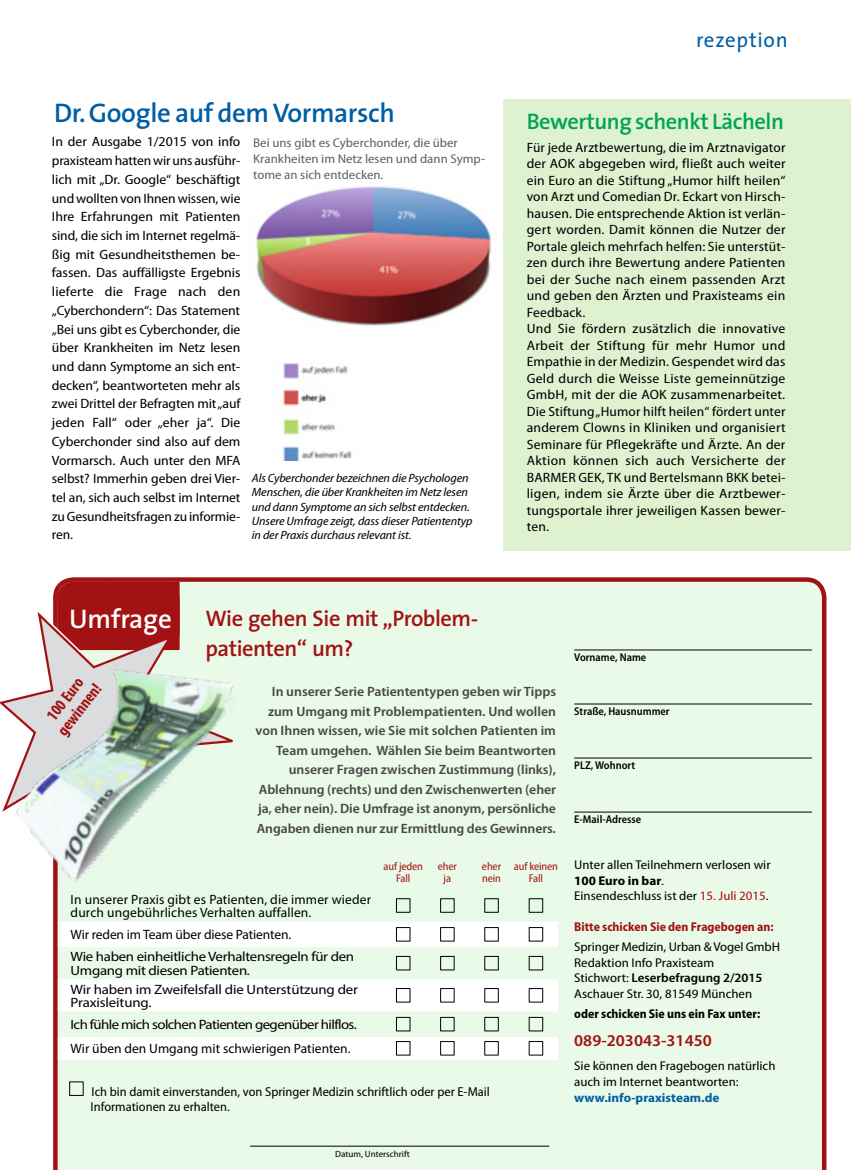
<style>
.page{position:relative;width:851px;height:1170px;background:#fff}
.page>*{position:absolute;margin:0;border:0;box-sizing:border-box;transform-origin:0 0}
._03_Head_18{font:600 27px "The Sans";letter-spacing:-.015em;color:#005ea4}
._09_Tabellen_head{font:600 27px "The Sans";letter-spacing:-.005em;color:#fff}
._09_Tabellen_head-2{font:600 22.5px/30px "The Sans";letter-spacing:-.02em;color:#a21213}
._03_Head_18-2{font:600 22.5px "The Sans";letter-spacing:-.02em;color:#00a353}
._01_Rubrik{font:21px "The Sans";letter-spacing:.035em;color:#005ea4}
._09_Tabellen_head-3{font:700 condensed 16.65px/18px "Myriad Pro";color:#a21213;text-align:center}
._05_copy{font:600 semi-condensed 16.5px "Myriad Pro";color:#a21213;scale:1.1 1}
._05_copy-2{font:semi-condensed 13.5px/18.8px "Myriad Pro";letter-spacing:-.01em;color:#000;text-align:justify;scale:1.11 1}
._06_Kasten{font:semi-condensed 13.5px/16.5px "Myriad Pro";letter-spacing:.01em;color:#000;text-align:justify;scale:1.11 1}
._06_Kasten-2{font:semi-condensed 13.5px/16.5px "Myriad Pro";letter-spacing:.01em;color:#000;text-align:justify;scale:1.09 1}
._05_copy-3{font:600 semi-condensed 13.5px/19.5px "Myriad Pro";letter-spacing:-.005em;color:#484849;text-align:right;scale:1.1 1}
._09_tab_Grundschrift{font:13.5px/13.5px "Myriad Pro";letter-spacing:-.01em;color:#000;scale:1.1 1}
._09_tab_Grundschrift-2{font:13.5px/13.5px "Myriad Pro";letter-spacing:.01em;color:#000}
._09_tab_Grundschrift-3{font:13.5px "Myriad Pro";letter-spacing:-.01em;color:#000}
._09_tab_Grundschrift-4{font:13.5px "Myriad Pro";letter-spacing:-.04em;color:#000;scale:1.1 1}
._09_tab_Grundschrift-5{font:semi-condensed 12.9px/15px "Myriad Pro";color:#000;scale:1.05 1}
._05_copy-4{font:semi-condensed 12.75px/15.6px "Myriad Pro";color:#000;scale:1.1 1}
._05_copy-5{font:semi-condensed 12.75px/15.6px "Myriad Pro";color:#5d6266;scale:1.1 1}
._05_copy-6{font:700 semi-condensed 12.75px "Myriad Pro";color:#a21213}
._05_copy-7{font:600 semi-condensed 12.75px "Myriad Pro";color:#000;scale:1.1 1}
._05_copy-8{font:700 semi-condensed 12.75px "Myriad Pro";color:#000}
._08_Bildunterschrift{font:italic semi-condensed 12px/14.2px "Myriad Pro";letter-spacing:-.01em;color:#000;scale:1.1 1}
._05_copy-9{font:600 semi-condensed 11.25px "Myriad Pro";color:#000}
._09_tab_Grundschrift-6{font:semi-condensed 11.25px/12px "Myriad Pro";letter-spacing:-.01em;color:#a21213;text-align:center}
._05_copy-10{font:semi-condensed 9px "Myriad Pro";color:#000;scale:1.1 1}
.s1{font-stretch:semi-condensed}
.s2{font-weight:700}
.s3{color:#a71018}
.s4{font-weight:400}
.s5{font-weight:700;color:#005ea4}
</style>
<div class="page">
<div style="left:53px;top:577px;width:773px;height:592px;background:#e9fae8"></div>
<div style="left:503px;top:99px;width:347px;height:452px;background:#dff2cf"></div>
<svg style="left:58px;top:889px;width:500px;height:58px"></svg>
<svg style="left:58px;top:979px;width:500px;height:80px"></svg>
<div style="left:396px;top:898px;width:14px;height:14px;border:1px solid #000"></div>
<div style="left:440px;top:898px;width:14px;height:14px;border:1px solid #000"></div>
<div style="left:484px;top:898px;width:14px;height:14px;border:1px solid #000"></div>
<div style="left:528px;top:898px;width:15px;height:14px;border:1px solid #000"></div>
<div style="left:396px;top:927px;width:14px;height:14px;border:1px solid #000"></div>
<div style="left:440px;top:927px;width:14px;height:14px;border:1px solid #000"></div>
<div style="left:528px;top:927px;width:15px;height:14px;border:1px solid #000"></div>
<div style="left:396px;top:955px;width:14px;height:15px;border:1px solid #000"></div>
<div style="left:440px;top:955px;width:14px;height:15px;border:1px solid #000"></div>
<div style="left:528px;top:955px;width:15px;height:15px;border:1px solid #000"></div>
<div style="left:396px;top:988px;width:14px;height:14px;border:1px solid #000"></div>
<div style="left:440px;top:988px;width:14px;height:14px;border:1px solid #000"></div>
<div style="left:528px;top:988px;width:15px;height:14px;border:1px solid #000"></div>
<div style="left:396px;top:1016px;width:14px;height:15px;border:1px solid #000"></div>
<div style="left:440px;top:1016px;width:14px;height:15px;border:1px solid #000"></div>
<div style="left:528px;top:1016px;width:15px;height:15px;border:1px solid #000"></div>
<div style="left:396px;top:1041px;width:14px;height:14px;border:1px solid #000"></div>
<div style="left:440px;top:1041px;width:14px;height:14px;border:1px solid #000"></div>
<div style="left:528px;top:1041px;width:15px;height:14px;border:1px solid #000"></div>
<hr style="left:574px;top:649px;width:237px;height:1px;background:#000">
<hr style="left:574px;top:703px;width:237px;height:1px;background:#000">
<hr style="left:574px;top:757px;width:237px;height:1px;background:#000">
<hr style="left:574px;top:811px;width:237px;height:1px;background:#000">
<svg style="left:37px;top:608px;width:205px;height:12px"></svg>
<svg style="left:45px;top:581px;width:135px;height:39px;background:#a92627"></svg>
<div style="left:57px;top:581px;width:34px;height:33px;background:#a21213;border-radius:50%"></div>
<img style="left:0;top:620px;width:280px;height:274px">
<hr style="left:250px;top:1145px;width:299px;height:1px;background:#000">
<img style="left:254px;top:186px;width:237px;height:274px">
<p class="_03_Head_18" style="left:54px;top:90px;width:342px">Dr. Google auf dem Vormarsch</p>
<p class="_05_copy-2" style="left:52px;top:133px;width:171px">In der Ausgabe 1/2015 von info praxisteam hatten wir uns ausführ&shy;lich mit „Dr. Google“ beschäftigt und wollten von Ihnen wissen, wie Ihre Erfahrungen mit Patienten sind, die sich im Internet regelmä&shy;ßig mit Gesundheitsthemen be&shy;fassen. Das auffälligste Ergebnis lieferte die Frage nach den „Cyberchondern“: Das Statement „Bei uns gibt es Cyberchonder, die über Krankheiten im Netz lesen und dann Symptome an sich ent&shy;decken“, beantworteten mehr als zwei Drittel der Befragten mit „auf jeden Fall“ oder „eher ja“. Die Cyberchonder sind also auf dem Vormarsch. Auch unter den MFA selbst? Immerhin geben drei Vier&shy;tel an, sich auch selbst im Internet zu Gesundheitsfragen zu informie&shy;ren.</p>
<p class="_05_copy-5" style="left:253px;top:135px;width:212px">Bei uns gibt es Cyberchonder, die über<br>Krankheiten im Netz lesen und dann Symp&shy;tome an sich entdecken.</p>
<p class="_08_Bildunterschrift" style="left:252px;top:471px;width:202px">Als Cyberchonder bezeichnen die Psychologen Menschen, die über Krankheiten im Netz lesen und dann Symptome an sich selbst entdecken.<br>Unsere Umfrage zeigt, dass dieser Patiententyp in der Praxis durchaus relevant ist.</p>
<p class="_09_Tabellen_head" style="left:69px;top:596px;width:104px">Umfrage</p>
<p class="_09_Tabellen_head-2" style="left:205px;top:602px;width:274px">Wie gehen Sie mit „Problem&shy;patienten“ um?</p>
<p class="_01_Rubrik" style="left:696px;top:23px;width:93px">rezeption</p>
<p class="_03_Head_18-2" style="left:526px;top:102px;width:259px">Bewertung schenkt Lächeln</p>
<p class="_06_Kasten-2" style="left:526px;top:139px;width:239px">Für jede Arztbewertung, die im Arztnavigator der AOK abgegeben wird, fließt auch weiter ein Euro an die Stiftung „Humor hilft heilen“ von Arzt und Comedian Dr. Eckart von Hirsch&shy;hausen. Die entsprechende Aktion ist verlän&shy;gert worden. Damit können die Nutzer der Portale gleich mehrfach helfen: Sie unterstüt&shy;zen durch ihre Bewertung andere Patienten bei der Suche nach einem passenden Arzt und geben den Ärzten und Praxisteams ein Feedback.</p>
<p class="_06_Kasten" style="left:526px;top:321px;width:235px">Und Sie fördern zusätzlich die innovative Arbeit der Stiftung für mehr Humor und Empathie in der Medizin. Gespendet wird das Geld durch die Weisse Liste gemeinnützige GmbH, mit der die AOK zusammenarbeitet.<br>Die Stiftung „Humor hilft heilen“ fördert unter anderem Clowns in Kliniken und organisiert Seminare für Pflegekräfte und Ärzte. An der Aktion können sich auch Versicherte der BARMER GEK, TK und Bertelsmann BKK betei&shy;ligen, indem sie Ärzte über die Arztbewer&shy;tungsportale ihrer jeweiligen Kassen bewer&shy;ten.</p>
<p class="_05_copy-9" style="left:574px;top:651px;width:74px">Vorname, Name</p>
<p class="_09_Tabellen_head-3" style="left:39px;top:716px;width:63px;rotate:-52deg">100 Euro gewinnen!</p>
<p class="_05_copy-3" style="left:255px;top:682px;width:275px">In unserer Serie Patiententypen geben wir Tipps zum Umgang mit Problempatienten. Und wollen von Ihnen wissen, wie Sie mit solchen Patienten im Team umgehen. Wählen Sie beim Beantworten unserer Fragen zwischen Zustimmung (links), Ablehnung (rechts) und den Zwischenwerten (eher ja, eher nein). Die Umfrage ist anonym, persönliche Angaben dienen nur zur Ermittlung des Gewinners.</p>
<p class="_09_tab_Grundschrift-6" style="left:383px;top:860px;width:41px">auf jeden<br>Fall</p>
<p class="_09_tab_Grundschrift-6" style="left:438px;top:860px;width:21px">eher ja</p>
<p class="_09_tab_Grundschrift-6" style="left:482px;top:860px;width:21px;text-align:left">eher nein</p>
<p class="_09_tab_Grundschrift-6" style="left:514px;top:860px;width:45px">auf keinen<br>Fall</p>
<p class="_09_tab_Grundschrift-2" style="left:71px;top:892px;width:302px">In unserer Praxis gibt es Patienten, die immer wieder durch ungebührliches Verhalten auffallen.</p>
<p class="_09_tab_Grundschrift-3" style="left:71px;top:926px;width:222px">Wir reden im Team über diese Patienten.</p>
<p class="_09_tab_Grundschrift" style="left:71px;top:949px;width:259px">Wie haben einheitliche Verhaltensregeln für den<br>Umgang mit diesen Patienten<span class="s1">.</span></p>
<p class="_09_tab_Grundschrift" style="left:71px;top:982px;width:263px">Wir haben im Zweifelsfall die Unterstützung der<br>Praxisleitung.</p>
<p class="_09_tab_Grundschrift-4" style="left:71px;top:1016px;width:261px">Ich fühle mich solchen Patienten gegenüber hilflos.</p>
<p class="_09_tab_Grundschrift-3" style="left:71px;top:1040px;width:281px">Wir üben den Umgang mit schwierigen Patienten.</p>
<p class="_09_tab_Grundschrift-5" style="left:91px;top:1084px;width:382px">Ich bin damit einverstanden, von Springer Medizin schriftlich oder per E-Mail<br>Informationen zu erhalten.</p>
<p class="_05_copy-10" style="left:335px;top:1149px;width:70px">Datum, Unterschrift</p>
<p class="_05_copy-9" style="left:574px;top:705px;width:97px">Straße, Hausnummer</p>
<p class="_05_copy-9" style="left:574px;top:759px;width:62px">PLZ, Wohnort</p>
<p class="_05_copy-9" style="left:574px;top:813px;width:68px">E-Mail-Adresse</p>
<p class="_05_copy-4" style="left:574px;top:857px;width:180px">Unter allen Teilnehmern verlosen wir<br><span class="s2">100 Euro in bar</span>.<br>Einsendeschluss ist der <span class="s3">15. Juli 2015</span>.</p>
<p class="_05_copy-6" style="left:574px;top:919px;width:201px">Bitte schicken Sie den Fragebogen an:</p>
<p class="_05_copy-4" style="left:574px;top:939px;width:188px">Springer Medizin, Urban &amp; Vogel GmbH</p>
<p class="_05_copy-4" style="left:574px;top:954px;width:129px">Redaktion Info Praxisteam</p>
<p class="_05_copy-7" style="left:574px;top:971px;width:173px"><span class="s4">Stichwort:</span> Leserbefragung 2/2015</p>
<p class="_05_copy-4" style="left:574px;top:986px;width:163px">Aschauer Str. 30, 81549 München</p>
<p class="_05_copy-8" style="left:574px;top:1006px;width:187px">oder schicken Sie uns ein Fax unter:</p>
<p class="_05_copy" style="left:574px;top:1031px;width:126px">089-203043-31450</p>
<p class="_05_copy-4" style="left:574px;top:1058px;width:184px">Sie können den Fragebogen natürlich auch im Internet beantworten: <span class="s5">www.info-praxisteam.de</span></p>
</div>
